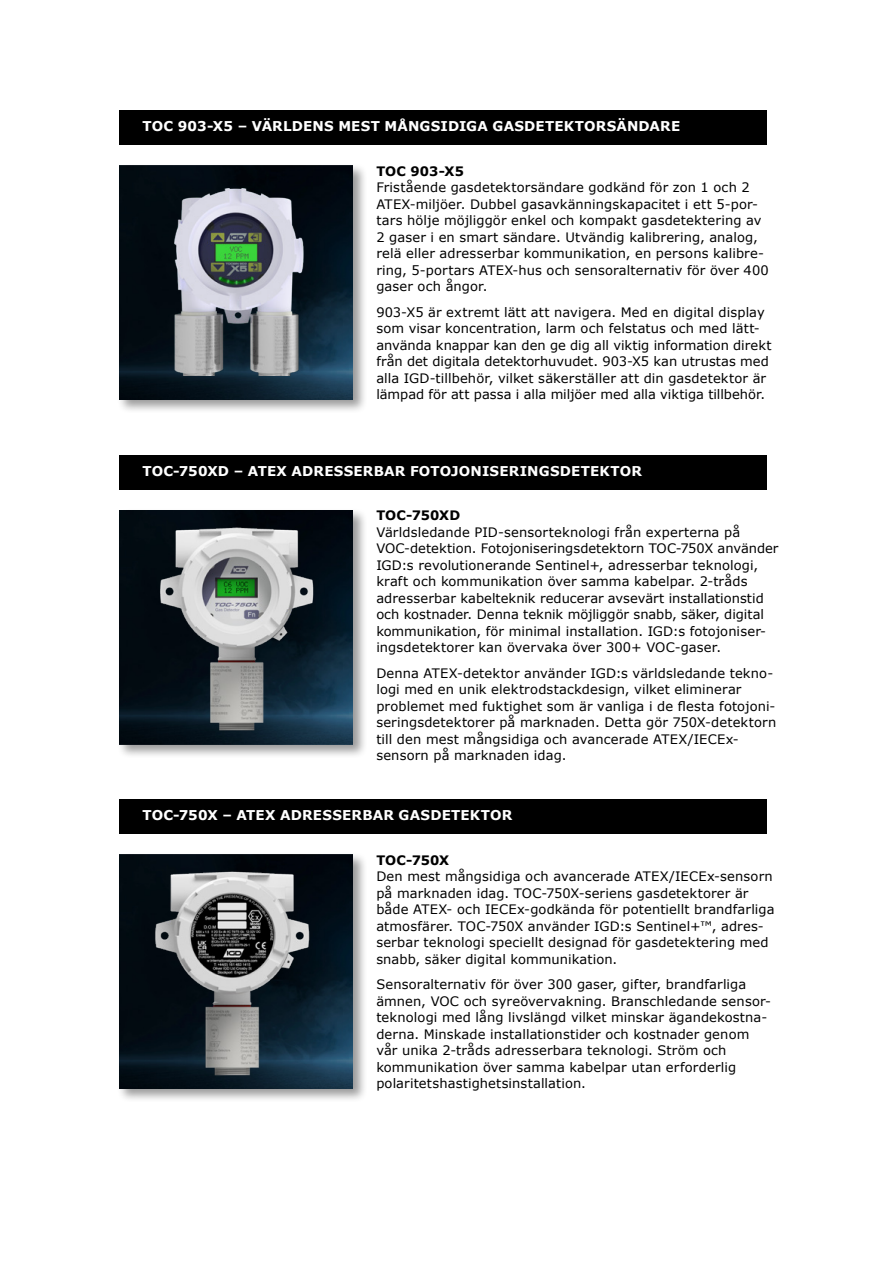
<style>
.page{position:relative;width:893px;height:1263px;background:#fff}
.page>*{position:absolute;margin:0;border:0;box-sizing:border-box;transform-origin:0 0}
.t1{font:700 13.5px "Verdana";letter-spacing:.01em;color:#fff}
.t2{font:13.05px/16.5px "Verdana";letter-spacing:.01em;color:#000}
.t3{font:700 13.05px "Verdana";letter-spacing:.01em;color:#000}
</style>
<div class="page">
<div style="left:116px;top:163px;width:252px;height:251px;background:#000;opacity:.4"></div>
<img style="left:119px;top:166px;width:234px;height:234px">
<div style="left:119px;top:799px;width:647px;height:34px;background:#000"></div>
<div style="left:119px;top:455px;width:647px;height:34px;background:#000"></div>
<div style="left:119px;top:111px;width:647px;height:34px;background:#000"></div>
<img style="left:165px;top:188px;width:141px;height:188px">
<div style="left:116px;top:508px;width:252px;height:251px;background:#000;opacity:.4"></div>
<img style="left:119px;top:510px;width:234px;height:234px">
<img style="left:150px;top:523px;width:173px;height:217px">
<div style="left:116px;top:852px;width:252px;height:251px;background:#000;opacity:.4"></div>
<img style="left:119px;top:855px;width:234px;height:234px">
<img style="left:150px;top:868px;width:173px;height:217px">
<p class="t1" style="left:142px;top:118px;width:539px">TOC 903-X5 – VÄRLDENS MEST MÅNGSIDIGA GASDETEKTORSÄNDARE</p>
<p class="t3" style="left:376px;top:163px;width:89px">TOC 903-X5</p>
<p class="t2" style="left:376px;top:180px;width:394px">Fristående gasdetektorsändare godkänd för zon 1 och 2<br>ATEX-miljöer. Dubbel gasavkänningskapacitet i ett 5-por&shy;tars hölje möjliggör enkel och kompakt gasdetektering av 2 gaser i en smart sändare. Utvändig kalibrering, analog, relä eller adresserbar kommunikation, en persons kalibre&shy;ring, 5-portars ATEX-hus och sensoralternativ för över 400 gaser och ångor.</p>
<p class="t2" style="left:376px;top:304px;width:397px">903-X5 är extremt lätt att navigera. Med en digital display som visar koncentration, larm och felstatus och med lätt&shy;använda knappar kan den ge dig all viktig information direkt från det digitala detektorhuvudet. 903-X5 kan utrustas med alla IGD-tillbehör, vilket säkerställer att din gasdetektor är lämpad för att passa i alla miljöer med alla viktiga tillbehör.</p>
<p class="t1" style="left:142px;top:462px;width:501px">TOC-750XD – ATEX ADRESSERBAR FOTOJONISERINGSDETEKTOR</p>
<p class="t3" style="left:376px;top:507px;width:85px">TOC-750XD</p>
<p class="t2" style="left:376px;top:524px;width:404px">Världsledande PID-sensorteknologi från experterna på VOC-detektion. Fotojoniseringsdetektorn TOC-750X använder IGD:s revolutionerande Sentinel+, adresserbar teknologi, kraft och kommunikation över samma kabelpar. 2-tråds adresserbar kabelteknik reducerar avsevärt installationstid och kostnader. Denna teknik möjliggör snabb, säker, digital kommunikation, för minimal installation. IGD:s fotojoniser&shy;ingsdetektorer kan övervaka över 300+ VOC-gaser.</p>
<p class="t2" style="left:376px;top:665px;width:401px">Denna ATEX-detektor använder IGD:s världsledande tekno&shy;logi med en unik elektrodstackdesign, vilket eliminerar problemet med fuktighet som är vanliga i de flesta fotojoni&shy;seringsdetektorer på marknaden. Detta gör 750X-detektorn till den mest mångsidiga och avancerade ATEX/IECEx&shy;sensorn på marknaden idag.</p>
<p class="t1" style="left:142px;top:807px;width:371px">TOC-750X – ATEX ADRESSERBAR GASDETEKTOR</p>
<p class="t3" style="left:376px;top:851px;width:74px">TOC-750X</p>
<p class="t2" style="left:376px;top:868px;width:400px">Den mest mångsidiga och avancerade ATEX/IECEx-sensorn på marknaden idag. TOC-750X-seriens gasdetektorer är både ATEX- och IECEx-godkända för potentiellt brandfarliga atmosfärer. TOC-750X använder IGD:s Sentinel+™, adres&shy;serbar teknologi speciellt designad för gasdetektering med snabb, säker digital kommunikation.</p>
<p class="t2" style="left:376px;top:976px;width:396px">Sensoralternativ för över 300 gaser, gifter, brandfarliga ämnen, VOC och syreövervakning. Branschledande sensor&shy;teknologi med lång livslängd vilket minskar ägandekostna&shy;derna. Minskade installationstider och kostnader genom vår unika 2-tråds adresserbara teknologi. Ström och kommunikation över samma kabelpar utan erforderlig polaritetshastighetsinstallation.</p>
</div>
